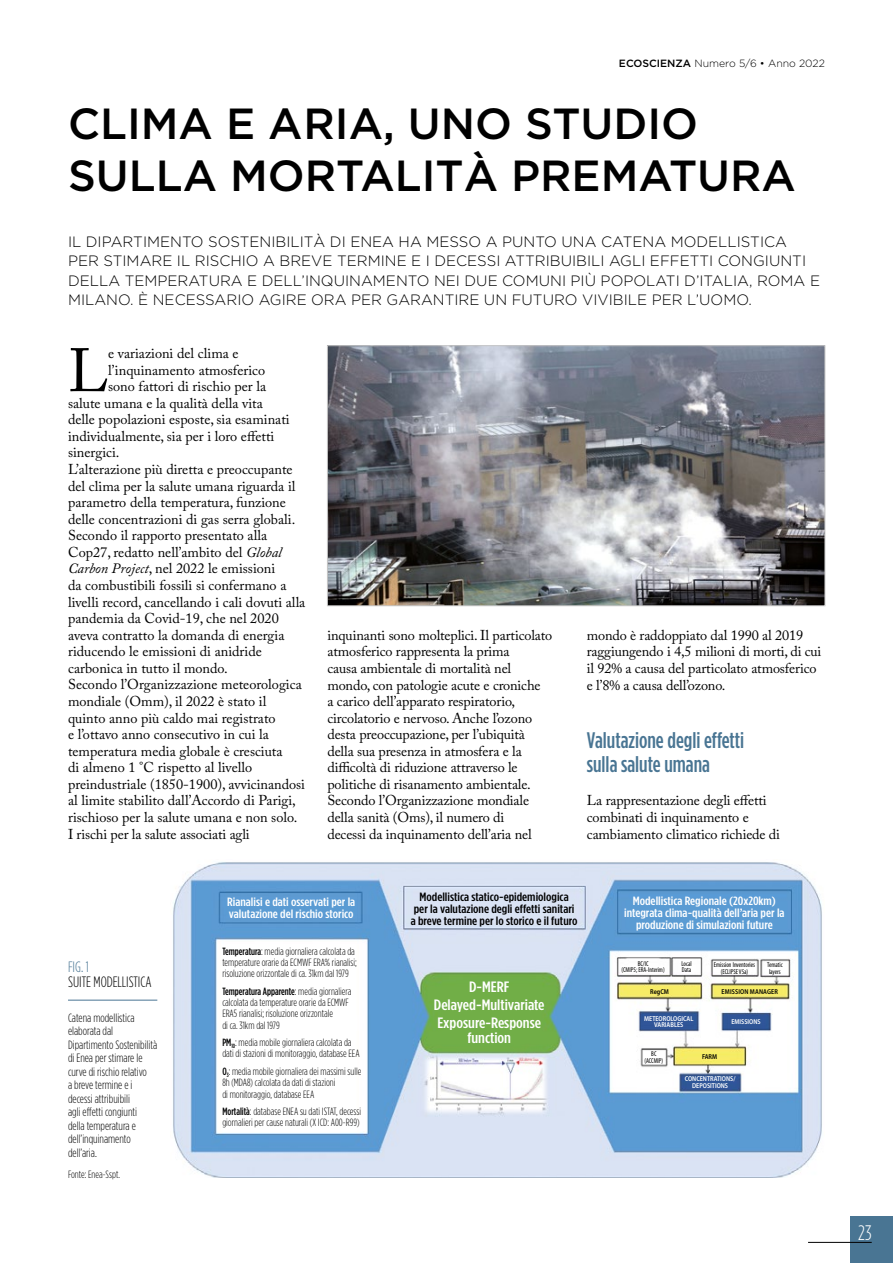
<style>
.page{position:relative;width:893px;height:1263px;background:#fff}
.page>*{position:absolute;margin:0;border:0;box-sizing:border-box;transform-origin:0 0}
.t1{font:60.6px "Adobe Caslon Pro";color:#000}
.t2{font:500 43.5px/52.5px "Gotham HTF";color:#000}
.t3{font:500 condensed 22.5px/24.2px "Gotham HTF";color:#497593}
.t4{font:300 condensed 21px "Gotham HTF";color:#fff}
.t5{font:300 15px/19.5px "Gotham HTF";color:#000}
.t6{font:500 condensed 15px/18px "Gotham HTF";color:#fff;text-align:center;scale:1.2 1}
.t7{font:300 condensed 15px "Gotham HTF";color:#000}
.t8{font:300 condensed 15px "Gotham HTF";color:#497593}
.t9{font:14.25px/16.5px "Adobe Caslon Pro";color:#000}
.t10{font:300 condensed 12px/13.5px "Gotham HTF";color:#000}
.t11{font:500 condensed 12px/12px "Gotham HTF";color:#fff;scale:1.2 1}
.t12{font:500 condensed 12px/12px "Gotham HTF";color:#000;text-align:center;scale:1.2 1}
.t13{font:300 condensed 10.5px/11.2px "Gotham HTF";color:#000}
.t14{font:300 10.5px "Gotham HTF";color:#000}
.t15{font:condensed 7.05px/6.4px "Myriad Pro";color:#000;text-align:center;scale:.93 1}
.t16{font:600 semi-condensed 7.05px/6.4px "Myriad Pro";color:#fff;text-align:center;scale:.93 1}
.t17{font:600 semi-condensed 7.05px "Myriad Pro";letter-spacing:.02em;color:#000;scale:.93 1}
.s1{font-weight:500}
.s2{font-style:italic}
</style>
<div class="page">
<div style="left:850px;top:1216px;width:43px;height:47px;background:#497593"></div>
<hr style="left:808px;top:1242px;width:64px;height:1px;background:#000">
<hr style="left:68px;top:1000px;width:89px;height:1px;background:#497593">
<img style="left:173px;top:862px;width:649px;height:316px">
<img style="left:329px;top:347px;width:494px;height:257px">
<div style="left:327px;top:345px;width:498px;height:261px;border:1px solid #c6c6c6"></div>
<p class="t14" style="left:619px;top:57px;width:208px"><span class="s1">ECOSCIENZA</span> Numero 5/6 • Anno 2022</p>
<h2 class="t2" style="left:68px;top:96px;width:729px">CLIMA E ARIA, UNO STUDIO<br>SULLA MORTALITÀ PREMATURA</h2>
<p class="t5" style="left:68px;top:231px;width:753px">IL DIPARTIMENTO SOSTENIBILITÀ DI ENEA HA MESSO A PUNTO UNA CATENA MODELLISTICA PER STIMARE IL RISCHIO A BREVE TERMINE E I DECESSI ATTRIBUIBILI AGLI EFFETTI CONGIUNTI DELLA TEMPERATURA E DELL’INQUINAMENTO NEI DUE COMUNI PIÙ POPOLATI D’ITALIA, ROMA E MILANO. È NECESSARIO AGIRE ORA PER GARANTIRE UN FUTURO VIVIBILE PER L’UOMO.</p>
<h1 class="t1" style="left:68px;top:335px;width:42px">L</h1>
<p class="t9" style="left:108px;top:345px;width:132px">e variazioni del clima e</p>
<p class="t9" style="left:108px;top:361px;width:159px">l’inquinamento atmosferico</p>
<p class="t9" style="left:108px;top:378px;width:159px">sono fattori di rischio per la</p>
<p class="t9" style="left:68px;top:394px;width:196px">salute umana e la qualità della vita</p>
<p class="t9" style="left:68px;top:411px;width:223px">delle popolazioni esposte, sia esaminati</p>
<p class="t9" style="left:68px;top:428px;width:208px">individualmente, sia per i loro effetti</p>
<p class="t9" style="left:68px;top:444px;width:53px">sinergici.</p>
<p class="t9" style="left:68px;top:461px;width:226px">L’alterazione più diretta e preoccupante</p>
<p class="t9" style="left:68px;top:477px;width:229px">del clima per la salute umana riguarda il</p>
<p class="t9" style="left:68px;top:494px;width:219px">parametro della temperatura, funzione</p>
<p class="t9" style="left:68px;top:510px;width:229px">delle concentrazioni di gas serra globali.</p>
<p class="t9" style="left:68px;top:527px;width:201px">Secondo il rapporto presentato alla</p>
<p class="t9" style="left:68px;top:544px;width:215px">Cop27, redatto nell’ambito del <span class="s2">Global</span></p>
<p class="t9" style="left:68px;top:560px;width:209px"><span class="s2">Carbon Project</span>, nel 2022 le emissioni</p>
<p class="t9" style="left:68px;top:577px;width:220px">da combustibili fossili si confermano a</p>
<p class="t9" style="left:68px;top:593px;width:239px">livelli record, cancellando i cali dovuti alla</p>
<p class="t9" style="left:68px;top:610px;width:212px">pandemia da Covid-19, che nel 2020</p>
<p class="t9" style="left:68px;top:627px;width:218px">aveva contratto la domanda di energia</p>
<p class="t9" style="left:68px;top:643px;width:195px">riducendo le emissioni di anidride</p>
<p class="t9" style="left:68px;top:660px;width:161px">carbonica in tutto il mondo.</p>
<p class="t9" style="left:68px;top:676px;width:235px">Secondo l’Organizzazione meteorologica</p>
<p class="t9" style="left:68px;top:693px;width:200px">mondiale (Omm), il 2022 è stato il</p>
<p class="t9" style="left:68px;top:709px;width:209px">quinto anno più caldo mai registrato</p>
<p class="t9" style="left:68px;top:726px;width:202px">e l’ottavo anno consecutivo in cui la</p>
<p class="t9" style="left:68px;top:743px;width:216px">temperatura media globale è cresciuta</p>
<p class="t9" style="left:68px;top:759px;width:186px">di almeno 1 °C rispetto al livello</p>
<p class="t9" style="left:68px;top:776px;width:239px">preindustriale (1850-1900), avvicinandosi</p>
<p class="t9" style="left:68px;top:792px;width:229px">al limite stabilito dall’Accordo di Parigi,</p>
<p class="t9" style="left:68px;top:809px;width:231px">rischioso per la salute umana e non solo.</p>
<p class="t9" style="left:68px;top:825px;width:183px">I rischi per la salute associati agli</p>
<p class="t9" style="left:327px;top:627px;width:226px">inquinanti sono molteplici. Il particolato atmosferico rappresenta la prima<br>causa ambientale di mortalità nel mondo, con patologie acute e croniche<br>a carico dell’apparato respiratorio, circolatorio e nervoso. Anche l’ozono desta preoccupazione, per l’ubiquità della sua presenza in atmosfera e la difficoltà di riduzione attraverso le politiche di risanamento ambientale.<br>Secondo l’Organizzazione mondiale della sanità (Oms), il numero di<br>decessi da inquinamento dell’aria nel</p>
<p class="t9" style="left:587px;top:627px;width:236px">mondo è raddoppiato dal 1990 al 2019 raggiungendo i 4,5 milioni di morti, di cui il 92% a causa del particolato atmosferico e l’8% a causa dell’ozono.</p>
<h3 class="t3" style="left:587px;top:727px;width:159px">Valutazione degli effetti sulla salute umana</h3>
<p class="t9" style="left:587px;top:792px;width:195px">La rappresentazione degli effetti combinati di inquinamento e cambiamento climatico richiede di</p>
<p class="t8" style="left:68px;top:959px;width:22px">FIG. 1</p>
<p class="t7" style="left:68px;top:974px;width:85px">SUITE MODELLISTICA</p>
<p class="t10" style="left:68px;top:1011px;width:91px">Catena modellistica elaborata dal<br>Dipartimento Sostenibilità di Enea per stimare le curve di rischio relativo<br>a breve termine e i decessi attribuibili<br>agli effetti congiunti<br>della temperatura e dell’inquinamento dell’aria.</p>
<p class="t13" style="left:68px;top:1168px;width:53px">Fonte: Enea-Sspt.</p>
<p class="t12" style="left:411px;top:890px;width:140px">Modellistica statico-epidemiologica<br>per la valutazione degli effetti sanitari a breve termine per lo storico e il futuro</p>
<p class="t11" style="left:227px;top:895px;width:108px">Rianalisi e dati osservati per la valutazione del rischio storico</p>
<p class="t11" style="left:624px;top:895px;width:135px;text-align:center">Modellistica Regionale (20x20km) integrata clima-qualità dell’aria per la produzione di simulazioni future</p>
<p class="t13" style="left:222px;top:945px;width:136px"><span class="s1">Temperatura</span>: media giornaliera calcolata da temperature orarie da ECMWF ERA% rianalisi; risoluzione orizzontale di ca. 31km dal 1979</p>
<p class="t13" style="left:222px;top:985px;width:131px"><span class="s1">Temperatura Apparente</span>: media giornaliera calcolata da temperature orarie da ECMWF ERA5 rianalisi; risoluzione orizzontale<br>di ca. 31km dal 1979</p>
<p class="t13" style="left:222px;top:1037px;width:139px"><span class="s1">PM</span><sub>10</sub>: media mobile giornaliera calcolata da dati di stazioni di monitoraggio, database EEA</p>
<p class="t13" style="left:222px;top:1066px;width:141px"><span class="s1">O</span><sub>3</sub>: media mobile giornaliera dei massimi sulle<br>8h (MDA8) calcolata da dati di stazioni<br>di monitoraggio, database EEA</p>
<p class="t13" style="left:222px;top:1106px;width:140px"><span class="s1">Mortalità</span>: database ENEA su dati ISTAT, decessi giornalieri per cause naturali (X ICD: A00-R99)</p>
<p class="t6" style="left:434px;top:978px;width:94px">D-MERF<br>Delayed-Multivariate<br>Exposure-Response</p>
<p class="t6" style="left:467px;top:1029px;width:38px">function</p>
<p class="t15" style="left:681px;top:960px;width:13px;text-align:left">Local<br>Data</p>
<p class="t15" style="left:622px;top:960px;width:48px">BC/IC<br>(CMIP5; ERA-Interim)</p>
<p class="t15" style="left:714px;top:961px;width:46px">Emission Inventories (ECLIPSE V5a)</p>
<p class="t15" style="left:767px;top:961px;width:18px;text-align:left">Tematic layers</p>
<p class="t17" style="left:650px;top:987px;width:22px">RegCM</p>
<p class="t17" style="left:722px;top:987px;width:62px">EMISSION MANAGER</p>
<p class="t16" style="left:644px;top:1015px;width:55px">METEOROLOGICAL<br>VARIABLES</p>
<p class="t16" style="left:731px;top:1018px;width:33px">EMISSIONS</p>
<p class="t15" style="left:645px;top:1050px;width:22px">BC (ACCMIP)</p>
<p class="t17" style="left:702px;top:1052px;width:18px">FARM</p>
<p class="t16" style="left:685px;top:1075px;width:56px">CONCENTRATIONS/<br>DEPOSITIONS</p>
<h3 class="t4" style="left:858px;top:1221px;width:15px">23</h3>
</div>
